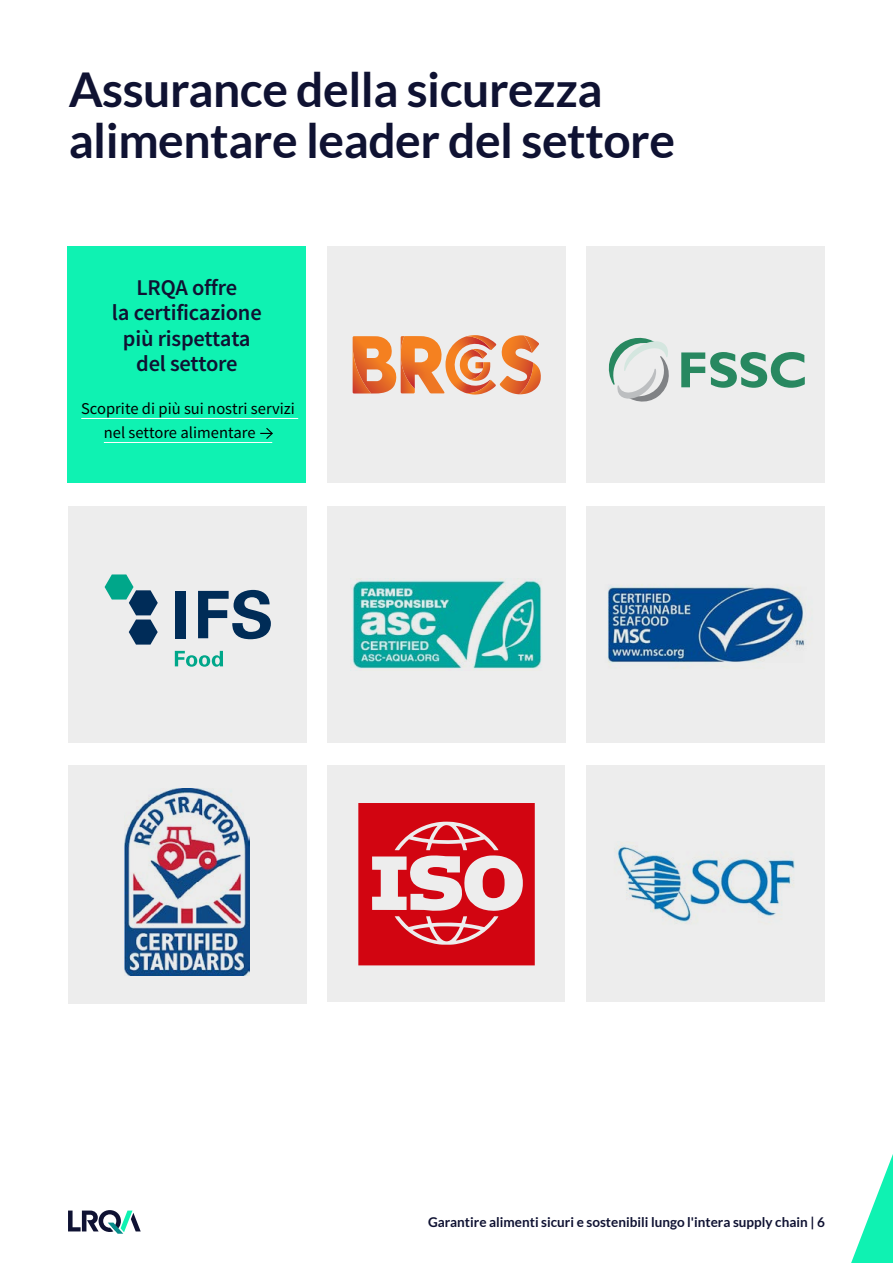
<style>
.page{position:relative;width:893px;height:1263px;background:#fff}
.page>*{position:absolute;margin:0;border:0;box-sizing:border-box;transform-origin:0 0}
.Headline{font:700 48px/51px "Lato";letter-spacing:-.01em;color:#0f1232}
.t1{font:600 22.5px/25.5px "Source Sans Pro";letter-spacing:-.01em;color:#0f1232;text-align:center}
.Body_copy_1{font:16.5px/24px "Source Sans Pro";color:#000;text-align:center}
.t2{font:700 13.5px "Lato";color:#0f1232}
.s1{color:#0ff2b2}
</style>
<div class="page">
<svg style="left:68px;top:1210px;width:73px;height:24px"></svg>
<svg style="left:851px;top:1154px;width:42px;height:109px"></svg>
<div style="left:327px;top:247px;width:239px;height:236px;background:#ededed"></div>
<div style="left:68px;top:247px;width:238px;height:236px;background:#0ff2b2"></div>
<div style="left:68px;top:506px;width:238px;height:236px;background:#ededed"></div>
<div style="left:587px;top:765px;width:238px;height:237px;background:#ededed"></div>
<div style="left:327px;top:506px;width:239px;height:236px;background:#ededed"></div>
<div style="left:587px;top:506px;width:238px;height:236px;background:#ededed"></div>
<div style="left:587px;top:247px;width:238px;height:236px;background:#ededed"></div>
<div style="left:68px;top:765px;width:238px;height:239px;background:#ededed"></div>
<div style="left:327px;top:765px;width:238px;height:237px;background:#ededed"></div>
<svg style="left:353px;top:335px;width:188px;height:60px"></svg>
<svg style="left:104px;top:574px;width:167px;height:93px"></svg>
<img style="left:352px;top:578px;width:190px;height:91px">
<img style="left:608px;top:585px;width:197px;height:78px">
<img style="left:617px;top:843px;width:178px;height:80px">
<svg style="left:358px;top:803px;width:177px;height:162px"></svg>
<img style="left:124px;top:789px;width:126px;height:187px">
<hr style="left:81px;top:418px;width:217px;height:1px;background:#fff">
<hr style="left:104px;top:442px;width:168px;height:1px;background:#fff">
<svg style="left:260px;top:428px;width:13px;height:11px"></svg>
<svg style="left:681px;top:352px;width:124px;height:36px"></svg>
<svg style="left:608px;top:337px;width:61px;height:65px"></svg>
<p class="Headline" style="left:69px;top:63px;width:608px">Assurance della sicurezza alimentare leader del settore</p>
<p class="t1" style="left:112px;top:275px;width:151px">LRQA offre<br>la certificazione più rispettata del settore</p>
<p class="Body_copy_1" style="left:81px;top:397px;width:215px">Scoprite di più sui nostri servizi nel settore alimentare <span class="s1">-&gt;</span></p>
<p class="t2" style="left:428px;top:1215px;width:398px">Garantire alimenti sicuri e sostenibili lungo l'intera supply chain | 6</p>
</div>
